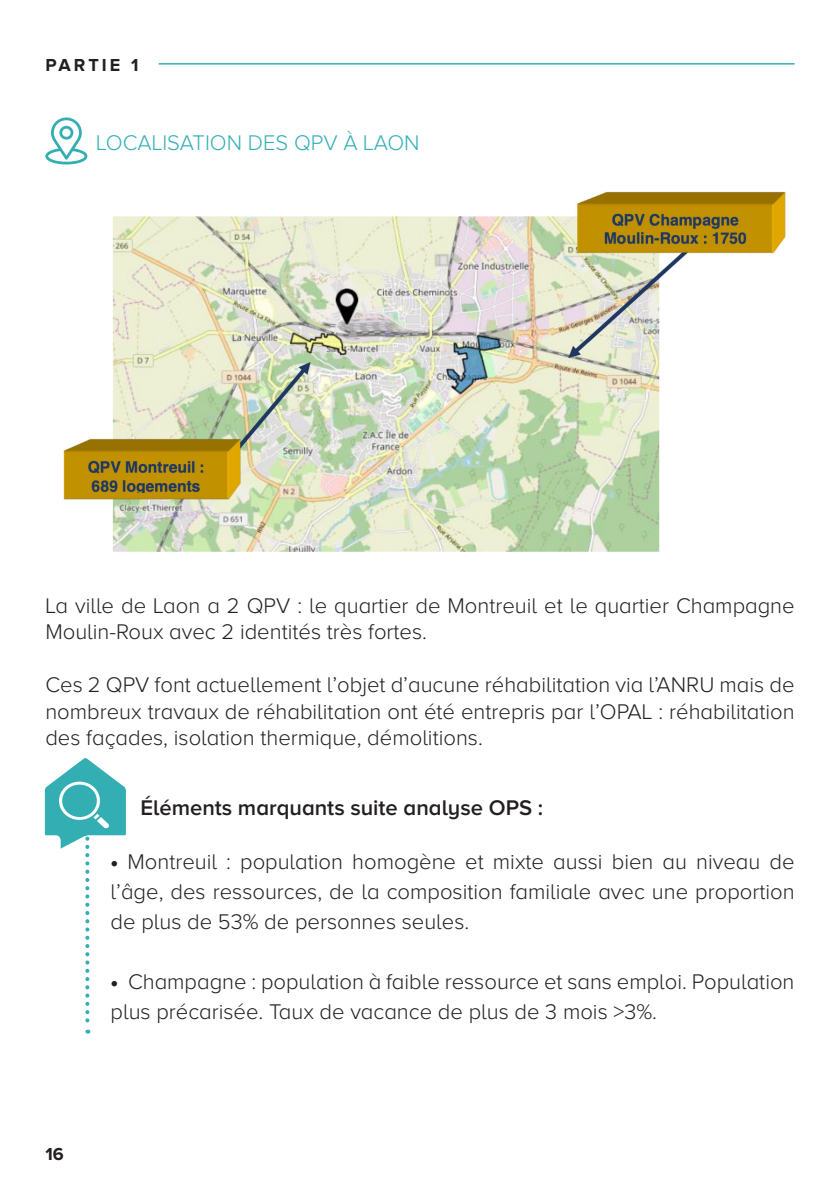
<style>
.page{position:relative;width:840px;height:1191px;background:#fff}
.page>*{position:absolute;margin:0;border:0;box-sizing:border-box;transform-origin:0 0}
.t1{font:300 22px/26.4px "Proxima Nova A";color:#231f20}
.t2{font:600 22px "Proxima Nova A";color:#231f20}
.t3{font:300 22px "Proxima Nova A";color:#33afb3}
.t4{font:700 18px "Proxima Nova A";letter-spacing:.17em;color:#231f20}
.s1{font-family:"Proxima Nova A Extrabld";font-weight:400}
</style>
<div class="page">
<hr style="left:158px;top:63px;width:636px;height:2px;background:#29b4b6">
<svg style="left:45px;top:117px;width:43px;height:47px"></svg>
<img style="left:63px;top:191px;width:723px;height:361px">
<div style="left:78px;top:175px;width:277px;height:27px;background:#fff"></div>
<svg style="left:45px;top:758px;width:81px;height:275px"></svg>
<p class="t4" style="left:45px;top:55px;width:95px">PARTIE 1</p>
<p class="t3" style="left:96px;top:130px;width:325px">LOCALISATION DES QPV À LAON</p>
<p class="t1" style="left:45px;top:592px;width:750px">La ville de Laon a 2 QPV : le quartier de Montreuil et le quartier Champagne<br>Moulin-Roux avec 2 identités très fortes.</p>
<p class="t1" style="left:45px;top:671px;width:750px;text-align:justify">Ces 2 QPV font actuellement l’objet d’aucune réhabilitation via l’ANRU mais de nombreux travaux de réhabilitation ont été entrepris par l’OPAL : réhabilitation des façades, isolation thermique, démolitions.</p>
<p class="t2" style="left:140px;top:795px;width:404px">Éléments marquants suite analyse OPS :</p>
<p class="t1" style="left:110px;top:846px;width:685px;line-height:30px;text-align:justify"><span class="s1">•</span> Montreuil : population homogène et mixte aussi bien au niveau de l’âge, des ressources, de la composition familiale avec une proportion de plus de 53% de personnes seules.</p>
<p class="t1" style="left:110px;top:966px;width:685px;line-height:30px"><span class="s1">•</span> Champagne : population à faible ressource et sans emploi. Population plus précarisée. Taux de vacance de plus de 3 mois &gt;3%.</p>
<p class="t4" style="left:45px;top:1143px;width:20px">16</p>
</div>
